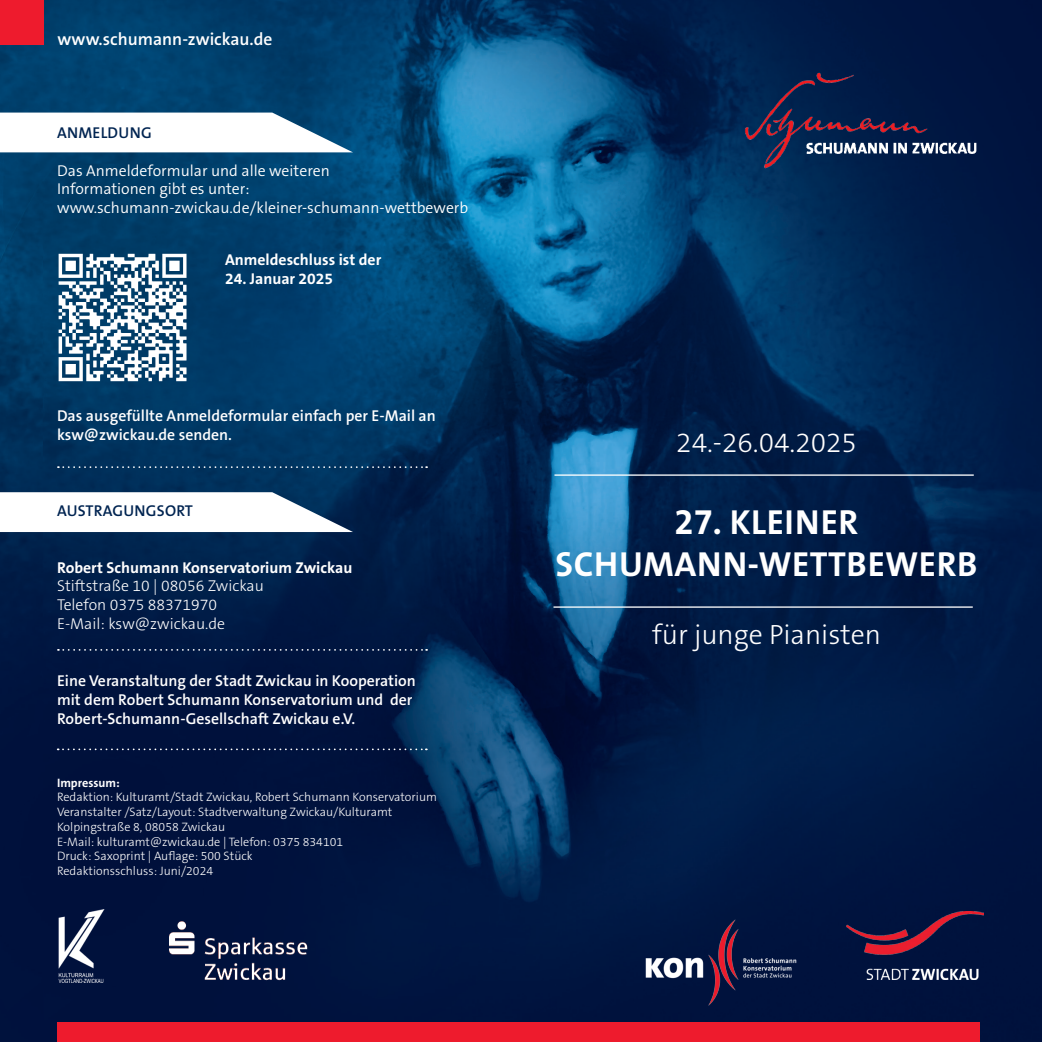
<style>
.page{position:relative;width:1042px;height:1042px;background:#fff}
.page>*{position:absolute;margin:0;border:0;box-sizing:border-box;transform-origin:0 0}
.t1{font:700 35px/42px "The Sans B W7";letter-spacing:.015em;color:#fff;text-align:center}
.t2{font:300 28px "The Sans B W3";color:#fff}
.t3{font:600 17.5px "The Sans B W6";color:#fff}
.t4{font:600 15.75px/18.9px "The Sans B W6";color:#fff}
.t5{font:300 15.75px/18.9px "The Sans B W4";color:#fff}
.t6{font:700 15.75px "The Sans B W7";color:#fff}
.t7{font:300 15.75px/18.9px "The Sans B W3";color:#fff}
.t8{font:600 15.75px "The Sans B W6";letter-spacing:.015em;color:#002451}
.t9{font:300 12.25px/14.7px "The Sans B W3";color:#fff}
.t10{font:700 12.25px "The Sans B W7";color:#fff}
</style>
<div class="page">
<img style="left:0;top:0;width:1042px;height:1042px">
<div style="left:57px;top:1022px;width:923px;height:20px;background:#ee1b2d"></div>
<img style="left:722px;top:63px;width:275px;height:136px">
<img style="left:846px;top:911px;width:137px;height:68px">
<hr style="left:554px;top:474px;width:420px;height:2px;background:#fff">
<hr style="left:553px;top:606px;width:420px;height:2px;background:#fff">
<img style="left:57px;top:239px;width:152px;height:158px">
<img style="left:642px;top:914px;width:158px;height:94px">
<img style="left:162px;top:918px;width:181px;height:73px">
<img style="left:53px;top:909px;width:55px;height:73px">
<div style="left:0;top:0;width:44px;height:45px;background:#ee1b2d"></div>
<svg style="left:58px;top:466px;width:369px;height:2px"></svg>
<svg style="left:0;top:492px;width:353px;height:40px"></svg>
<svg style="left:0;top:113px;width:353px;height:39px"></svg>
<svg style="left:58px;top:649px;width:369px;height:2px"></svg>
<svg style="left:58px;top:748px;width:369px;height:2px"></svg>
<h3 class="t3" style="left:58px;top:28px;width:216px">www.schumann-zwickau.de</h3>
<p class="t8" style="left:57px;top:122px;width:96px">Anmeldung</p>
<p class="t5" style="left:57px;top:161px;width:413px">Das Anmeldeformular und alle weiteren<br>Informationen gibt es unter: www.schumann-zwickau.de/kleiner-schumann-wettbewerb</p>
<p class="t6" style="left:225px;top:249px;width:158px">Anmeldeschluss ist der</p>
<p class="t6" style="left:225px;top:268px;width:110px">24. Januar 2025</p>
<p class="t4" style="left:57px;top:406px;width:380px">Das ausgefüllte Anmeldeformular einfach per E-Mail an ksw@zwickau.de senden.</p>
<p class="t8" style="left:57px;top:500px;width:137px">Austragungsort</p>
<p class="t6" style="left:57px;top:557px;width:297px">Robert Schumann Konservatorium Zwickau</p>
<p class="t7" style="left:57px;top:577px;width:208px">Stiftstraße 10 | 08056 Zwickau<br>Telefon 0375 88371970<br>E-Mail: ksw@zwickau.de</p>
<p class="t4" style="left:57px;top:671px;width:360px">Eine Veranstaltung der Stadt Zwickau in Kooperation mit dem Robert Schumann Konservatorium und der<br>Robert-Schumann-Gesellschaft Zwickau e.V.</p>
<p class="t10" style="left:57px;top:775px;width:64px">Impressum:</p>
<p class="t9" style="left:57px;top:790px;width:381px">Redaktion: Kulturamt/Stadt Zwickau, Robert Schumann Konservatorium Veranstalter /Satz/Layout: Stadtverwaltung Zwickau/Kulturamt Kolpingstraße 8, 08058 Zwickau<br>E-Mail: kulturamt@zwickau.de | Telefon: 0375 834101<br>Druck: Saxoprint | Auflage: 500 Stück<br>Redaktionsschluss: Juni/2024</p>
<h2 class="t2" style="left:676px;top:425px;width:182px">24.-26.04.2025</h2>
<h1 class="t1" style="left:556px;top:502px;width:423px">27. Kleiner<br>Schumann-WEttbewerb</h1>
<h2 class="t2" style="left:652px;top:616px;width:230px">für junge Pianisten</h2>
</div>
